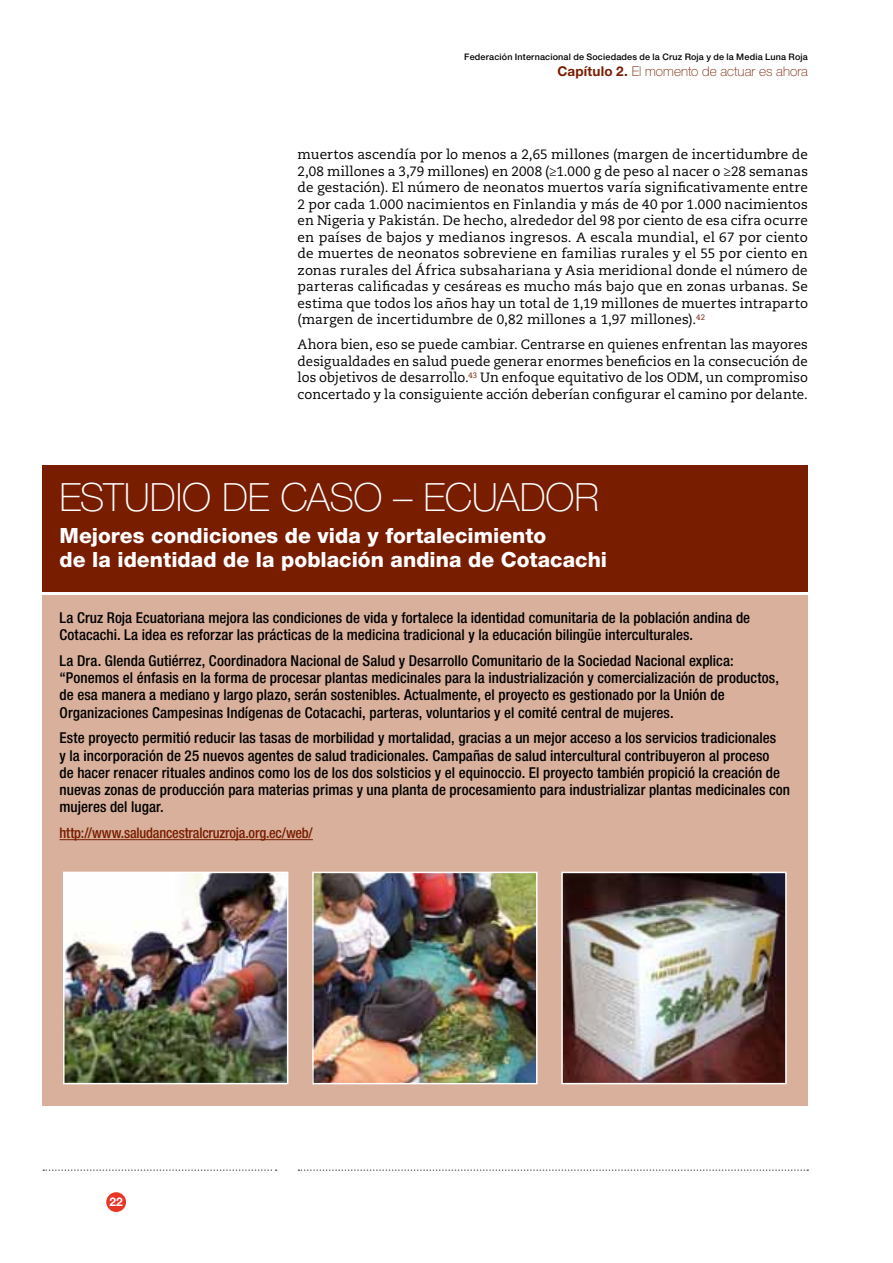
<style>
.page{position:relative;width:893px;height:1263px;background:#fff}
.page>*{position:absolute;margin:0;border:0;box-sizing:border-box;transform-origin:0 0}
.t1{font:100 39px "Helvetica Neue LT Std";letter-spacing:-.01em;color:#fff}
.t2{font:800 21px/24px "Helvetica Neue LT Std";color:#fff}
.t3{font:500 condensed 15px/17.2px "Helvetica Neue LT Std";letter-spacing:.005em;color:#000}
.t4{font:500 condensed 14.7px "Helvetica Neue LT Std";letter-spacing:-.015em;color:#781d00}
.t5{font:13.5px/16.5px "Caecilia LT Std";letter-spacing:.005em;color:#000;text-align:justify}
.t6{font:100 13.5px "Helvetica Neue LT Std";letter-spacing:.005em;color:#781d00}
.t7{font:700 12px "Helvetica Neue LT Std";color:#fff}
.t8{font:500 9px "Helvetica Neue LT Std";letter-spacing:.02em;color:#000}
.s1{font-weight:700}
</style>
<div class="page">
<div style="left:106px;top:1192px;width:20px;height:20px;background:#e73526;border-radius:50%"></div>
<svg style="left:43px;top:1169px;width:234px;height:2px"></svg>
<svg style="left:298px;top:1169px;width:510px;height:2px"></svg>
<div style="left:43px;top:466px;width:765px;height:126px;background:#781d00"></div>
<div style="left:43px;top:595px;width:765px;height:511px;background:#d8b09c"></div>
<hr style="left:60px;top:839px;width:253px;height:1px;background:#781d00">
<img style="left:66px;top:875px;width:219px;height:206px">
<div style="left:63px;top:872px;width:225px;height:212px;border:2px solid #fff"></div>
<img style="left:315px;top:875px;width:219px;height:206px">
<div style="left:312px;top:872px;width:225px;height:212px;border:2px solid #fff"></div>
<img style="left:564px;top:875px;width:220px;height:206px">
<div style="left:561px;top:872px;width:226px;height:212px;border:2px solid #fff"></div>
<p class="t8" style="left:464px;top:51px;width:345px">Federación Internacional de Sociedades de la Cruz Roja y de la Media Luna Roja</p>
<p class="t6" style="left:557px;top:64px;width:252px"><span class="s1">Capítulo 2.</span> El momento de actuar es ahora</p>
<p class="t5" style="left:298px;top:147px;width:512px">muertos ascendía por lo menos a 2,65 millones (margen de incertidumbre de 2,08 millones a 3,79 millones) en 2008 (≥1.000 g de peso al nacer o ≥28 semanas de gestación). El número de neonatos muertos varía significativamente entre 2 por cada 1.000 nacimientos en Finlandia y más de 40 por 1.000 nacimientos en Nigeria y Pakistán. De hecho, alrededor del 98 por ciento de esa cifra ocurre en países de bajos y medianos ingresos. A escala mundial, el 67 por ciento de muertes de neonatos sobreviene en familias rurales y el 55 por ciento en zonas rurales del África subsahariana y Asia meridional donde el número de parteras calificadas y cesáreas es mucho más bajo que en zonas urbanas. Se estima que todos los años hay un total de 1,19 millones de muertes intraparto (margen de incertidumbre de 0,82 millones a 1,97 millones).<sup>42</sup></p>
<p class="t5" style="left:298px;top:337px;width:512px">Ahora bien, eso se puede cambiar. Centrarse en quienes enfrentan las mayores desigualdades en salud puede generar enormes beneficios en la consecución de los objetivos de desarrollo.<sup>43</sup> Un enfoque equitativo de los ODM, un compromiso concertado y la consiguiente acción deberían configurar el camino por delante.</p>
<h1 class="t1" style="left:60px;top:474px;width:541px">ESTUDIO DE CASO – ECUADOR</h1>
<h2 class="t2" style="left:60px;top:523px;width:549px">Mejores condiciones de vida y fortalecimiento<br>de la identidad de la población andina de Cotacachi</h2>
<p class="t3" style="left:60px;top:609px;width:692px">La Cruz Roja Ecuatoriana mejora las condiciones de vida y fortalece la identidad comunitaria de la población andina de<br>Cotacachi. La idea es reforzar las prácticas de la medicina tradicional y la educación bilingüe interculturales.</p>
<p class="t3" style="left:60px;top:652px;width:721px">La Dra. Glenda Gutiérrez, Coordinadora Nacional de Salud y Desarrollo Comunitario de la Sociedad Nacional explica: “Ponemos el énfasis en la forma de procesar plantas medicinales para la industrialización y comercialización de productos, de esa manera a mediano y largo plazo, serán sostenibles. Actualmente, el proyecto es gestionado por la Unión de Organizaciones Campesinas Indígenas de Cotacachi, parteras, voluntarios y el comité central de mujeres.</p>
<p class="t3" style="left:60px;top:729px;width:732px">Este proyecto permitió reducir las tasas de morbilidad y mortalidad, gracias a un mejor acceso a los servicios tradicionales<br>y la incorporación de 25 nuevos agentes de salud tradicionales. Campañas de salud intercultural contribuyeron al proceso<br>de hacer renacer rituales andinos como los de los dos solsticios y el equinoccio. El proyecto también propició la creación de nuevas zonas de producción para materias primas y una planta de procesamiento para industrializar plantas medicinales con mujeres del lugar.</p>
<p class="t4" style="left:60px;top:824px;width:255px">http://www.saludancestralcruzroja.org.ec/web/</p>
<p class="t7" style="left:109px;top:1195px;width:15px">22</p>
</div>
